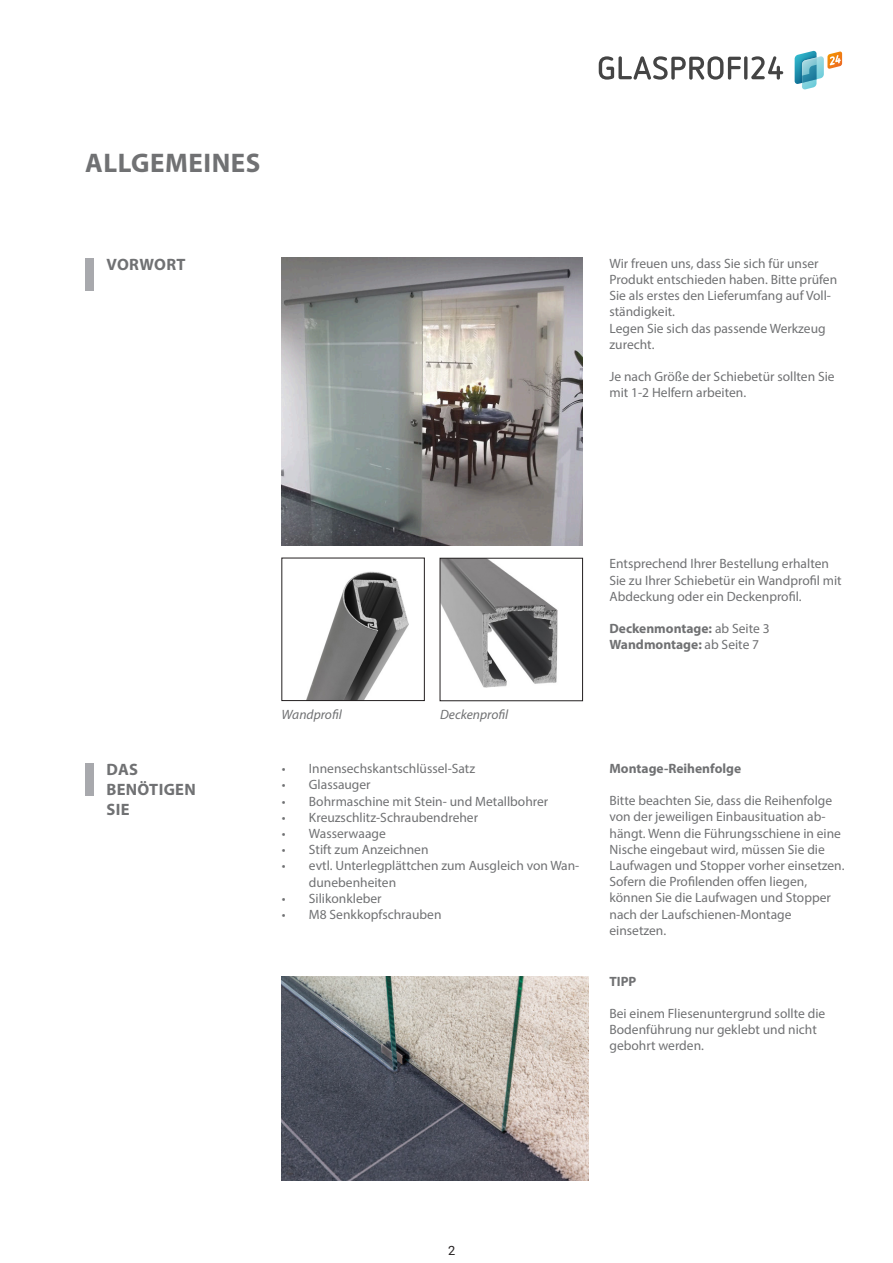
<style>
.page{position:relative;width:893px;height:1263px;background:#fff}
.page>*{position:absolute;margin:0;border:0;box-sizing:border-box;transform-origin:0 0}
.Headline_Myriad{font:700 27px "Myriad Pro";letter-spacing:.02em;color:#707173}
.Kapitel_Myriad{font:700 16.5px/19.8px "Myriad Pro";letter-spacing:.02em;color:#707173}
.Copy_Myriad{font:13.5px/16.2px "Myriad Pro";color:#707173}
.Copy_Myriad-2{font:700 13.5px "Myriad Pro";color:#707173}
.Copy_Myriad-3{font:italic 13.5px "Myriad Pro";color:#707173}
.t1{font:12.75px "Roboto";color:#231f20}
.s1{font-weight:400}
</style>
<div class="page">
<svg style="left:795px;top:51px;width:47px;height:38px"></svg>
<svg style="left:599px;top:56px;width:184px;height:24px"></svg>
<div style="left:85px;top:258px;width:9px;height:32px;background:#a8a9ad"></div>
<div style="left:85px;top:763px;width:9px;height:32px;background:#a8a9ad"></div>
<img style="left:282px;top:258px;width:301px;height:288px">
<img style="left:282px;top:976px;width:306px;height:205px">
<img style="left:442px;top:560px;width:116px;height:128px">
<div style="left:440px;top:558px;width:143px;height:143px;border:1px solid #231f20"></div>
<img style="left:306px;top:571px;width:103px;height:128px">
<div style="left:282px;top:558px;width:143px;height:143px;border:1px solid #231f20"></div>
<p class="Headline_Myriad" style="left:85px;top:145px;width:177px">ALLGEMEINES</p>
<p class="Kapitel_Myriad" style="left:106px;top:254px;width:81px">VORWORT</p>
<p class="Copy_Myriad" style="left:609px;top:255px;width:229px">Wir freuen uns, dass Sie sich für unser Produkt entschieden haben. Bitte prüfen Sie als erstes den Lieferumfang auf Voll&shy;ständigkeit.</p>
<p class="Copy_Myriad" style="left:609px;top:320px;width:218px">Legen Sie sich das passende Werkzeug zurecht.</p>
<p class="Copy_Myriad" style="left:609px;top:368px;width:227px">Je nach Größe der Schiebetür sollten Sie mit 1-2 Helfern arbeiten.</p>
<p class="Kapitel_Myriad" style="left:106px;top:759px;width:33px">DAS</p>
<p class="Kapitel_Myriad" style="left:106px;top:779px;width:91px">BENÖTIGEN<br>SIE</p>
<p class="Copy_Myriad-3" style="left:282px;top:706px;width:62px">Wandprofil</p>
<p class="Copy_Myriad-3" style="left:440px;top:706px;width:70px">Deckenprofil</p>
<p class="Copy_Myriad" style="left:282px;top:760px;width:195px">• Innensechskantschlüssel-Satz</p>
<p class="Copy_Myriad" style="left:282px;top:776px;width:90px">• Glassauger</p>
<p class="Copy_Myriad" style="left:282px;top:793px;width:268px">• Bohrmaschine mit Stein- und Metallbohrer</p>
<p class="Copy_Myriad" style="left:282px;top:809px;width:198px">• Kreuzschlitz-Schraubendreher</p>
<p class="Copy_Myriad" style="left:282px;top:825px;width:105px">• Wasserwaage</p>
<p class="Copy_Myriad" style="left:282px;top:841px;width:148px">• Stift zum Anzeichnen</p>
<p class="Copy_Myriad" style="left:309px;top:857px;width:272px;text-indent:-27px">• evtl. Unterlegplättchen zum Ausgleich von Wan&shy;dunebenheiten</p>
<p class="Copy_Myriad" style="left:282px;top:890px;width:101px">• Silikonkleber</p>
<p class="Copy_Myriad" style="left:282px;top:906px;width:161px">• M8 Senkkopfschrauben</p>
<p class="Copy_Myriad" style="left:609px;top:555px;width:234px">Entsprechend Ihrer Bestellung erhalten<br>Sie zu Ihrer Schiebetür ein Wandprofil mit<br>Abdeckung oder ein Deckenprofil.</p>
<p class="Copy_Myriad-2" style="left:609px;top:620px;width:162px">Deckenmontage: <span class="s1">ab Seite 3</span></p>
<p class="Copy_Myriad-2" style="left:609px;top:636px;width:151px">Wandmontage: <span class="s1">ab Seite 7</span></p>
<p class="Copy_Myriad-2" style="left:609px;top:759px;width:133px">Montage-Reihenfolge</p>
<p class="Copy_Myriad" style="left:609px;top:792px;width:237px">Bitte beachten Sie, dass die Reihenfolge von der jeweiligen Einbausituation ab&shy;hängt. Wenn die Führungsschiene in eine Nische eingebaut wird, müssen Sie die Laufwagen und Stopper vorher einsetzen.<br>Sofern die Profilenden offen liegen, können Sie die Laufwagen und Stopper nach der Laufschienen-Montage einsetzen.</p>
<p class="Copy_Myriad-2" style="left:609px;top:972px;width:28px">TIPP</p>
<p class="Copy_Myriad" style="left:609px;top:1005px;width:217px">Bei einem Fliesenuntergrund sollte die<br>Bodenführung nur geklebt und nicht gebohrt werden.</p>
<p class="t1" style="left:448px;top:1241px;width:9px">2</p>
</div>
